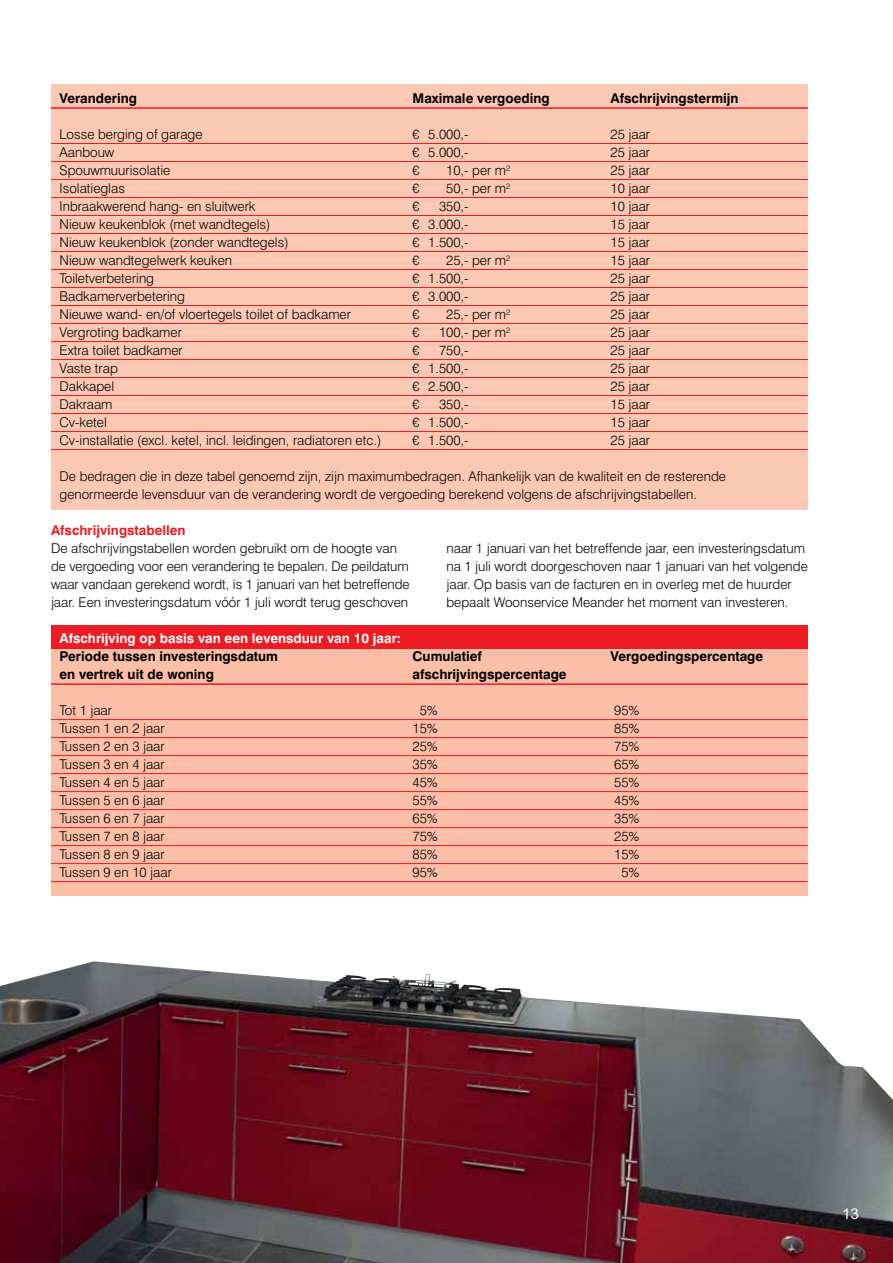
<style>
.page{position:relative;width:893px;height:1263px;background:#fff}
.page>*{position:absolute;margin:0;border:0;box-sizing:border-box;transform-origin:0 0}
.t1{font:15px "Arial Rounded MT Std";color:#fff}
.t2{font:300 13.5px/18px "Swiss 721 BT";color:#000}
.t3{font:700 13.5px "Swiss 721 BT";color:#000}
.t4{font:700 13.5px "Swiss 721 BT";color:#fff}
.t5{font:700 13.5px "Swiss 721 BT";color:#ed1b23}
</style>
<div class="page">
<div style="left:51px;top:84px;width:757px;height:426px;background:#fbc8b4"></div>
<hr style="left:51px;top:107px;width:757px;height:2px;background:#ed1b23">
<hr style="left:51px;top:143px;width:757px;height:1px;background:#ed1b23">
<hr style="left:51px;top:161px;width:757px;height:1px;background:#ed1b23">
<hr style="left:51px;top:179px;width:757px;height:1px;background:#ed1b23">
<hr style="left:51px;top:197px;width:757px;height:1px;background:#ed1b23">
<hr style="left:51px;top:215px;width:757px;height:1px;background:#ed1b23">
<hr style="left:51px;top:233px;width:757px;height:1px;background:#ed1b23">
<hr style="left:51px;top:251px;width:757px;height:1px;background:#ed1b23">
<hr style="left:51px;top:269px;width:757px;height:1px;background:#ed1b23">
<hr style="left:51px;top:287px;width:757px;height:1px;background:#ed1b23">
<hr style="left:51px;top:305px;width:757px;height:1px;background:#ed1b23">
<hr style="left:51px;top:323px;width:757px;height:1px;background:#ed1b23">
<hr style="left:51px;top:341px;width:757px;height:1px;background:#ed1b23">
<hr style="left:51px;top:359px;width:757px;height:1px;background:#ed1b23">
<hr style="left:51px;top:377px;width:757px;height:1px;background:#ed1b23">
<hr style="left:51px;top:395px;width:757px;height:1px;background:#ed1b23">
<hr style="left:51px;top:413px;width:757px;height:1px;background:#ed1b23">
<hr style="left:51px;top:431px;width:757px;height:1px;background:#ed1b23">
<hr style="left:51px;top:449px;width:757px;height:1px;background:#ed1b23">
<img style="left:0;top:961px;width:893px;height:302px">
<div style="left:51px;top:625px;width:757px;height:270px;background:#fbbea7"></div>
<hr style="left:51px;top:683px;width:757px;height:2px;background:#ed1b23">
<hr style="left:51px;top:719px;width:757px;height:1px;background:#ed1b23">
<hr style="left:51px;top:737px;width:757px;height:1px;background:#ed1b23">
<hr style="left:51px;top:755px;width:757px;height:1px;background:#ed1b23">
<hr style="left:51px;top:773px;width:757px;height:1px;background:#ed1b23">
<hr style="left:51px;top:791px;width:757px;height:1px;background:#ed1b23">
<hr style="left:51px;top:809px;width:757px;height:1px;background:#ed1b23">
<hr style="left:51px;top:827px;width:757px;height:1px;background:#ed1b23">
<hr style="left:51px;top:845px;width:757px;height:1px;background:#ed1b23">
<hr style="left:51px;top:863px;width:757px;height:1px;background:#ed1b23">
<hr style="left:51px;top:881px;width:757px;height:1px;background:#ed1b23">
<div style="left:51px;top:625px;width:757px;height:23px;background:#ed1b23"></div>
<p class="t3" style="left:60px;top:90px;width:79px">Verandering</p>
<p class="t3" style="left:413px;top:90px;width:139px">Maximale vergoeding</p>
<p class="t3" style="left:611px;top:90px;width:129px">Afschrijvingstermijn</p>
<p class="t2" style="left:60px;top:125px;width:145px">Losse berging of garage</p>
<p class="t2" style="left:413px;top:125px;width:58px">€ 5.000,-</p>
<p class="t2" style="left:611px;top:125px;width:41px">25 jaar</p>
<p class="t2" style="left:60px;top:143px;width:56px">Aanbouw</p>
<p class="t2" style="left:413px;top:143px;width:58px">€ 5.000,-</p>
<p class="t2" style="left:611px;top:143px;width:41px">25 jaar</p>
<p class="t2" style="left:60px;top:161px;width:112px">Spouwmuurisolatie</p>
<p class="t2" style="left:413px;top:161px;width:9px">€</p>
<p class="t2" style="left:446px;top:161px;width:66px">10,- per m<sup>2</sup></p>
<p class="t2" style="left:611px;top:161px;width:41px">25 jaar</p>
<p class="t2" style="left:60px;top:179px;width:67px">Isolatieglas</p>
<p class="t2" style="left:413px;top:179px;width:9px">€</p>
<p class="t2" style="left:446px;top:179px;width:66px">50,- per m<sup>2</sup></p>
<p class="t2" style="left:611px;top:179px;width:41px">10 jaar</p>
<p class="t2" style="left:60px;top:197px;width:197px">Inbraakwerend hang- en sluitwerk</p>
<p class="t2" style="left:413px;top:197px;width:9px">€</p>
<p class="t2" style="left:439px;top:197px;width:31px">350,-</p>
<p class="t2" style="left:611px;top:197px;width:41px">10 jaar</p>
<p class="t2" style="left:60px;top:215px;width:212px">Nieuw keukenblok (met wandtegels)</p>
<p class="t2" style="left:413px;top:215px;width:58px">€ 3.000,-</p>
<p class="t2" style="left:611px;top:215px;width:41px">15 jaar</p>
<p class="t2" style="left:60px;top:233px;width:231px">Nieuw keukenblok (zonder wandtegels)</p>
<p class="t2" style="left:413px;top:233px;width:58px">€ 1.500,-</p>
<p class="t2" style="left:611px;top:233px;width:41px">15 jaar</p>
<p class="t2" style="left:60px;top:251px;width:174px">Nieuw wandtegelwerk keuken</p>
<p class="t2" style="left:413px;top:251px;width:9px">€</p>
<p class="t2" style="left:446px;top:251px;width:66px">25,- per m<sup>2</sup></p>
<p class="t2" style="left:611px;top:251px;width:41px">15 jaar</p>
<p class="t2" style="left:60px;top:269px;width:96px">Toiletverbetering</p>
<p class="t2" style="left:413px;top:269px;width:58px">€ 1.500,-</p>
<p class="t2" style="left:611px;top:269px;width:41px">25 jaar</p>
<p class="t2" style="left:60px;top:287px;width:127px">Badkamerverbetering</p>
<p class="t2" style="left:413px;top:287px;width:58px">€ 3.000,-</p>
<p class="t2" style="left:611px;top:287px;width:41px">25 jaar</p>
<p class="t2" style="left:60px;top:305px;width:293px">Nieuwe wand- en/of vloertegels toilet of badkamer</p>
<p class="t2" style="left:413px;top:305px;width:9px">€</p>
<p class="t2" style="left:446px;top:305px;width:66px">25,- per m<sup>2</sup></p>
<p class="t2" style="left:611px;top:305px;width:41px">25 jaar</p>
<p class="t2" style="left:60px;top:323px;width:124px">Vergroting badkamer</p>
<p class="t2" style="left:413px;top:323px;width:9px">€</p>
<p class="t2" style="left:439px;top:323px;width:73px">100,- per m<sup>2</sup></p>
<p class="t2" style="left:611px;top:323px;width:41px">25 jaar</p>
<p class="t2" style="left:60px;top:341px;width:125px">Extra toilet badkamer</p>
<p class="t2" style="left:413px;top:341px;width:9px">€</p>
<p class="t2" style="left:439px;top:341px;width:31px">750,-</p>
<p class="t2" style="left:611px;top:341px;width:41px">25 jaar</p>
<p class="t2" style="left:60px;top:359px;width:60px">Vaste trap</p>
<p class="t2" style="left:413px;top:359px;width:58px">€ 1.500,-</p>
<p class="t2" style="left:611px;top:359px;width:41px">25 jaar</p>
<p class="t2" style="left:60px;top:377px;width:56px">Dakkapel</p>
<p class="t2" style="left:413px;top:377px;width:58px">€ 2.500,-</p>
<p class="t2" style="left:611px;top:377px;width:41px">25 jaar</p>
<p class="t2" style="left:60px;top:395px;width:55px">Dakraam</p>
<p class="t2" style="left:413px;top:395px;width:9px">€</p>
<p class="t2" style="left:439px;top:395px;width:31px">350,-</p>
<p class="t2" style="left:611px;top:395px;width:41px">15 jaar</p>
<p class="t2" style="left:60px;top:413px;width:49px">Cv-ketel</p>
<p class="t2" style="left:413px;top:413px;width:58px">€ 1.500,-</p>
<p class="t2" style="left:611px;top:413px;width:41px">15 jaar</p>
<p class="t2" style="left:60px;top:431px;width:323px">Cv-installatie (excl. ketel, incl. leidingen, radiatoren etc.)</p>
<p class="t2" style="left:413px;top:431px;width:58px">€ 1.500,-</p>
<p class="t2" style="left:611px;top:431px;width:41px">25 jaar</p>
<p class="t2" style="left:60px;top:467px;width:668px">De bedragen die in deze tabel genoemd zijn, zijn maximumbedragen. Afhankelijk van de kwaliteit en de resterende genormeerde levensduur van de verandering wordt de vergoeding berekend volgens de afschrijvingstabellen.</p>
<p class="t5" style="left:51px;top:522px;width:136px">Afschrijvingstabellen</p>
<p class="t2" style="left:51px;top:539px;width:360px">De afschrijvingstabellen worden gebruikt om de hoogte van de vergoeding voor een verandering te bepalen. De peildatum waar vandaan gerekend wordt, is 1 januari van het betreffende jaar. Een investeringsdatum vóór 1 juli wordt terug geschoven</p>
<p class="t2" style="left:446px;top:539px;width:363px">naar 1 januari van het betreffende jaar, een investeringsdatum na 1 juli wordt doorgeschoven naar 1 januari van het volgende jaar. Op basis van de facturen en in overleg met de huurder bepaalt Woonservice Meander het moment van investeren.</p>
<p class="t4" style="left:60px;top:630px;width:343px">Afschrijving op basis van een levensduur van 10 jaar:</p>
<p class="t3" style="left:60px;top:648px;width:220px">Periode tussen investeringsdatum</p>
<p class="t3" style="left:413px;top:648px;width:71px">Cumulatief</p>
<p class="t3" style="left:611px;top:648px;width:154px">Vergoedingspercentage</p>
<p class="t3" style="left:60px;top:666px;width:156px">en vertrek uit de woning</p>
<p class="t3" style="left:413px;top:666px;width:156px">afschrijvingspercentage</p>
<p class="t2" style="left:60px;top:701px;width:54px">Tot 1 jaar</p>
<p class="t2" style="left:420px;top:701px;width:20px">5%</p>
<p class="t2" style="left:614px;top:701px;width:27px">95%</p>
<p class="t2" style="left:60px;top:719px;width:107px">Tussen 1 en 2 jaar</p>
<p class="t2" style="left:413px;top:719px;width:27px">15%</p>
<p class="t2" style="left:614px;top:719px;width:27px">85%</p>
<p class="t2" style="left:60px;top:737px;width:107px">Tussen 2 en 3 jaar</p>
<p class="t2" style="left:413px;top:737px;width:27px">25%</p>
<p class="t2" style="left:614px;top:737px;width:27px">75%</p>
<p class="t2" style="left:60px;top:755px;width:107px">Tussen 3 en 4 jaar</p>
<p class="t2" style="left:413px;top:755px;width:27px">35%</p>
<p class="t2" style="left:614px;top:755px;width:27px">65%</p>
<p class="t2" style="left:60px;top:773px;width:107px">Tussen 4 en 5 jaar</p>
<p class="t2" style="left:413px;top:773px;width:27px">45%</p>
<p class="t2" style="left:614px;top:773px;width:27px">55%</p>
<p class="t2" style="left:60px;top:791px;width:107px">Tussen 5 en 6 jaar</p>
<p class="t2" style="left:413px;top:791px;width:27px">55%</p>
<p class="t2" style="left:614px;top:791px;width:27px">45%</p>
<p class="t2" style="left:60px;top:809px;width:107px">Tussen 6 en 7 jaar</p>
<p class="t2" style="left:413px;top:809px;width:27px">65%</p>
<p class="t2" style="left:614px;top:809px;width:27px">35%</p>
<p class="t2" style="left:60px;top:827px;width:107px">Tussen 7 en 8 jaar</p>
<p class="t2" style="left:413px;top:827px;width:27px">75%</p>
<p class="t2" style="left:614px;top:827px;width:27px">25%</p>
<p class="t2" style="left:60px;top:845px;width:107px">Tussen 8 en 9 jaar</p>
<p class="t2" style="left:413px;top:845px;width:27px">85%</p>
<p class="t2" style="left:614px;top:845px;width:27px">15%</p>
<p class="t2" style="left:60px;top:863px;width:114px">Tussen 9 en 10 jaar</p>
<p class="t2" style="left:413px;top:863px;width:27px">95%</p>
<p class="t2" style="left:621px;top:863px;width:20px">5%</p>
<p class="t1" style="left:842px;top:1205px;width:18px">13</p>
</div>
